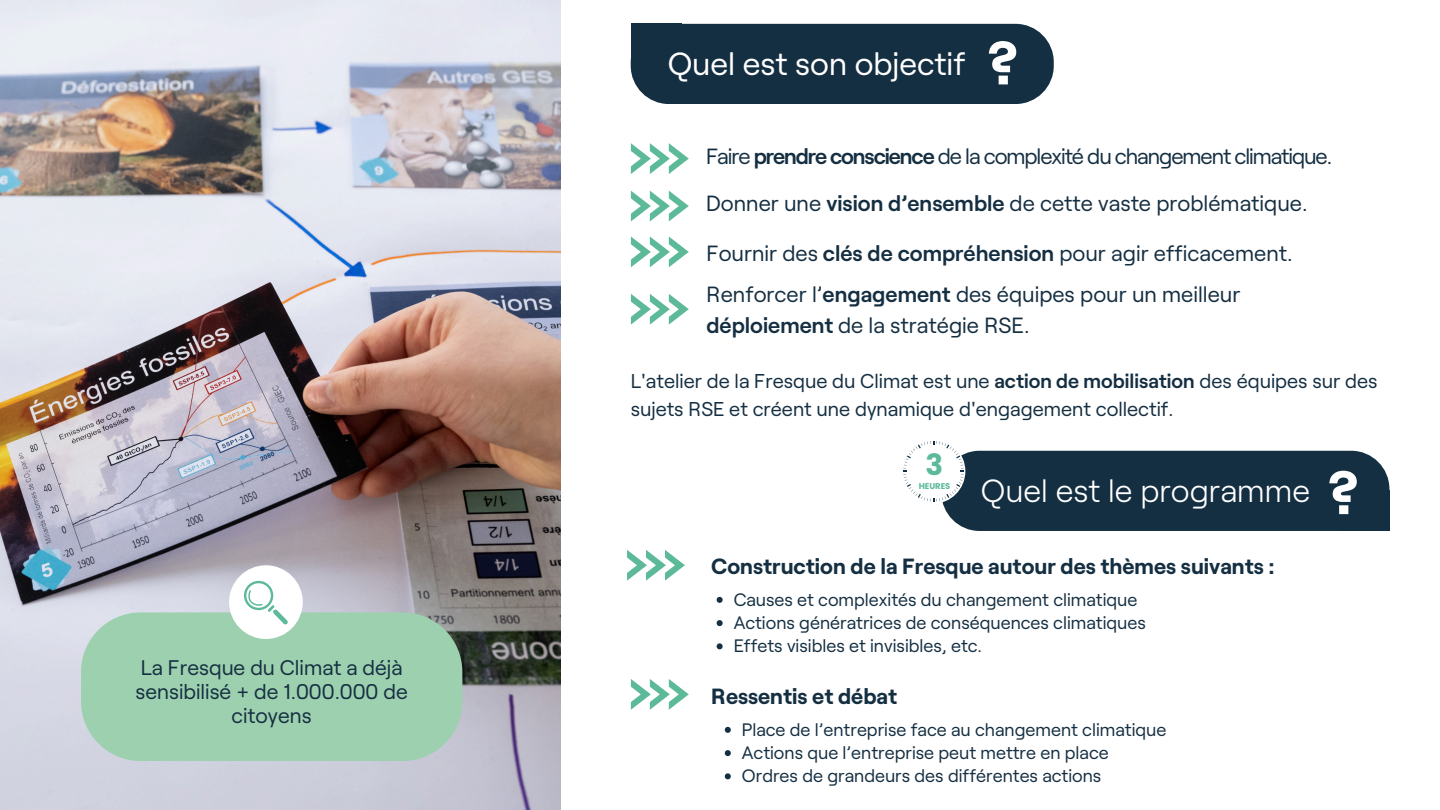
<style>
.page{position:relative;width:1440px;height:810px;background:#fff}
.page>*{position:absolute;margin:0;border:0;box-sizing:border-box;transform-origin:0 0}
.t1{font:32px "Roobert";color:#fff}
.t2{font:300 32px "Roobert";color:#fff}
.t3{font:700 29.3px "Poppins";color:#5cba99}
.t4{font:22px/30.8px "Roobert";color:#152f42}
.t5{font:700 22px "Roobert";color:#152f42}
.t6{font:22px "Roobert";letter-spacing:-.05em;color:#152f42}
.t7{font:21.1px/24px "Roobert";color:#152f42;text-align:center}
.t8{font:20px/27.8px "Roobert";color:#152f42}
.t9{font:18px/23.2px "Roobert";color:#152f42}
.t10{font:700 8.4px "Poppins";color:#5cba99}
.s1{font-weight:700;font-size:61.3px}
.s2{font-weight:600}
</style>
<div class="page">
<img style="left:0;top:0;width:560px;height:810px">
<div style="left:631px;top:24px;width:423px;height:80px;background:#152f42;border-radius:38px"></div>
<div style="left:631px;top:24px;width:50px;height:40px;background:#152f42"></div>
<svg style="left:631px;top:143px;width:58px;height:31px"></svg>
<svg style="left:631px;top:191px;width:58px;height:30px"></svg>
<svg style="left:631px;top:236px;width:58px;height:31px"></svg>
<svg style="left:631px;top:294px;width:58px;height:31px"></svg>
<div style="left:81px;top:612px;width:381px;height:149px;background:#9dd0ae;border-radius:60px"></div>
<div style="left:229px;top:565px;width:74px;height:74px;background:#fff;border-radius:50%"></div>
<svg style="left:244px;top:581px;width:44px;height:43px"></svg>
<div style="left:941px;top:451px;width:448px;height:80px;background:#152f42;border-radius:38px"></div>
<div style="left:1339px;top:490px;width:50px;height:40px;background:#152f42"></div>
<div style="left:900px;top:439px;width:65px;height:65px;background:#fff;border-radius:50%"></div>
<svg style="left:903px;top:441px;width:61px;height:61px"></svg>
<svg style="left:717px;top:597px;width:6px;height:6px"></svg>
<svg style="left:717px;top:620px;width:6px;height:6px"></svg>
<svg style="left:717px;top:643px;width:6px;height:6px"></svg>
<svg style="left:725px;top:727px;width:6px;height:6px"></svg>
<svg style="left:725px;top:750px;width:6px;height:6px"></svg>
<svg style="left:725px;top:773px;width:6px;height:6px"></svg>
<svg style="left:627px;top:550px;width:58px;height:31px"></svg>
<svg style="left:631px;top:679px;width:58px;height:31px"></svg>
<p class="t7" style="left:136px;top:654px;width:274px">La Fresque du Climat a déjà sensibilisé + de 1.000.000 de citoyens</p>
<h1 class="t1" style="left:668px;top:40px;width:352px">Quel est son objectif <span class="s1">?</span></h1>
<p class="t6" style="left:706px;top:140px;width:628px">Faire <span class="s2">prendre conscience</span> de la complexité du changement climatique.</p>
<p class="t4" style="left:706px;top:186px;width:603px">Donner une <span class="s2">vision d’ensemble</span> de cette vaste problématique.</p>
<p class="t4" style="left:706px;top:236px;width:588px">Fournir des <span class="s2">clés de compréhension</span> pour agir efficacement.</p>
<p class="t4" style="left:707px;top:278px;width:535px">Renforcer l’<span class="s2">engagement</span> des équipes pour un meilleur <span class="s2">déploiement</span> de la stratégie RSE.</p>
<p class="t8" style="left:631px;top:366px;width:748px">L'atelier de la Fresque du Climat est une <span class="s2">action de mobilisation</span> des équipes sur des sujets RSE et créent une dynamique d'engagement collectif.</p>
<h2 class="t3" style="left:925px;top:448px;width:19px">3</h2>
<p class="t10" style="left:919px;top:482px;width:33px">HEURES</p>
<h1 class="t2" style="left:981px;top:467px;width:380px">Quel est le programme <span class="s1">?</span></h1>
<p class="t5" style="left:711px;top:549px;width:565px">Construction de la Fresque autour des thèmes suivants :</p>
<p class="t9" style="left:734px;top:587px;width:414px">Causes et complexités du changement climatique<br>Actions génératrices de conséquences climatiques<br>Effets visibles et invisibles, etc.</p>
<p class="t5" style="left:711px;top:679px;width:187px">Ressentis et débat</p>
<p class="t9" style="left:742px;top:717px;width:426px">Place de l’entreprise face au changement climatique<br>Actions que l’entreprise peut mettre en place<br>Ordres de grandeurs des différentes actions</p>
</div>
